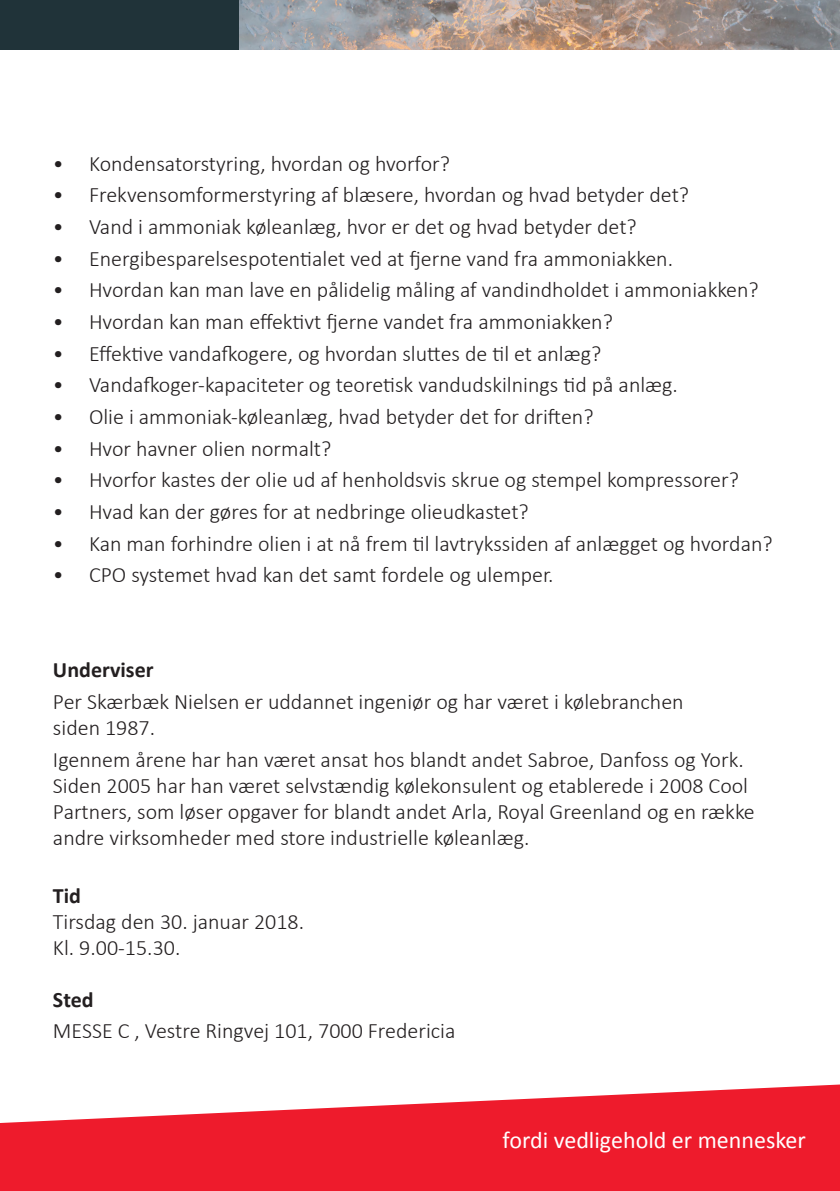
<style>
.page{position:relative;width:840px;height:1191px;background:#fff}
.page>*{position:absolute;margin:0;border:0;box-sizing:border-box;transform-origin:0 0}
.t1{font:24px "Calibri";color:#fff}
.t2{font:300 22px/26px "Calibri";color:#231f20}
.t3{font:700 22px "Calibri";color:#231f20}
</style>
<div class="page">
<img style="left:238px;top:0;width:601px;height:50px">
<svg style="left:0;top:1084px;width:839px;height:107px;fill:#ee1b2c"></svg>
<div style="left:0;top:0;width:238px;height:50px;background:#203339"></div>
<p class="t2" style="left:53px;top:150px;width:398px">• Kondensatorstyring, hvordan og hvorfor?</p>
<p class="t2" style="left:53px;top:182px;width:637px">• Frekvensomformerstyring af blæsere, hvordan og hvad betyder det?</p>
<p class="t2" style="left:53px;top:213px;width:585px">• Vand i ammoniak køleanlæg, hvor er det og hvad betyder det?</p>
<p class="t2" style="left:53px;top:245px;width:621px">• Energibesparelsespotentialet ved at fjerne vand fra ammoniakken.</p>
<p class="t2" style="left:53px;top:277px;width:707px">• Hvordan kan man lave en pålidelig måling af vandindholdet i ammoniakken?</p>
<p class="t2" style="left:53px;top:308px;width:561px">• Hvordan kan man effektivt fjerne vandet fra ammoniakken?</p>
<p class="t2" style="left:53px;top:340px;width:549px">• Effektive vandafkogere, og hvordan sluttes de til et anlæg?</p>
<p class="t2" style="left:53px;top:372px;width:626px">• Vandafkoger-kapaciteter og teoretisk vandudskilnings tid på anlæg.</p>
<p class="t2" style="left:53px;top:403px;width:542px">• Olie i ammoniak-køleanlæg, hvad betyder det for driften?</p>
<p class="t2" style="left:53px;top:435px;width:280px">• Hvor havner olien normalt?</p>
<p class="t2" style="left:53px;top:467px;width:687px">• Hvorfor kastes der olie ud af henholdsvis skrue og stempel kompressorer?</p>
<p class="t2" style="left:53px;top:498px;width:477px">• Hvad kan der gøres for at nedbringe olieudkastet?</p>
<p class="t2" style="left:53px;top:530px;width:720px">• Kan man forhindre olien i at nå frem til lavtrykssiden af anlægget og hvordan?</p>
<p class="t2" style="left:53px;top:562px;width:502px">• CPO systemet hvad kan det samt fordele og ulemper.</p>
<p class="t3" style="left:53px;top:656px;width:102px">Underviser</p>
<p class="t2" style="left:53px;top:688px;width:632px">Per Skærbæk Nielsen er uddannet ingeniør og har været i kølebranchen siden 1987.</p>
<p class="t2" style="left:53px;top:746px;width:703px">Igennem årene har han været ansat hos blandt andet Sabroe, Danfoss og York.<br>Siden 2005 har han været selvstændig kølekonsulent og etablerede i 2008 Cool Partners, som løser opgaver for blandt andet Arla, Royal Greenland og en række andre virksomheder med store industrielle køleanlæg.</p>
<p class="t3" style="left:53px;top:881px;width:30px">Tid</p>
<p class="t2" style="left:53px;top:908px;width:252px">Tirsdag den 30. januar 2018.</p>
<p class="t2" style="left:53px;top:934px;width:129px">Kl. 9.00-15.30.</p>
<p class="t3" style="left:53px;top:985px;width:42px">Sted</p>
<p class="t2" style="left:53px;top:1017px;width:404px">MESSE C , Vestre Ringvej 101, 7000 Fredericia</p>
<p class="t1" style="left:502px;top:1124px;width:304px">fordi vedligehold er mennesker</p>
</div>
